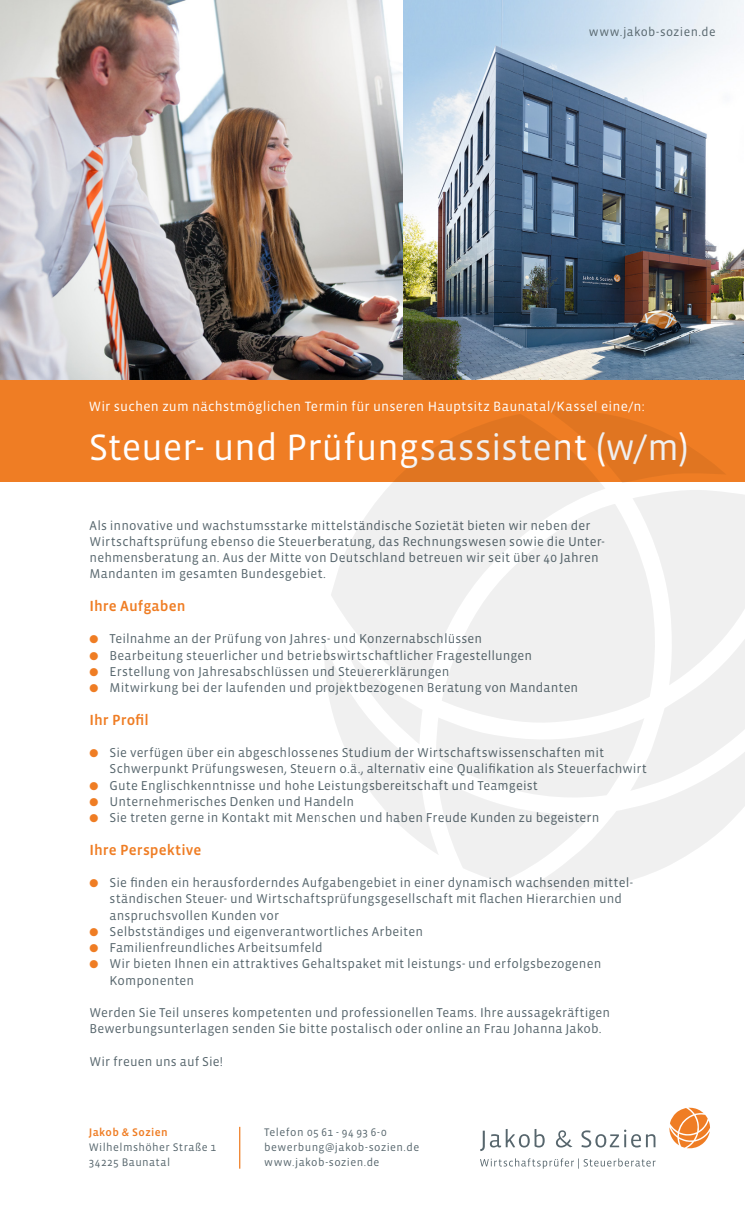
<style>
.page{position:relative;width:745px;height:1205px;background:#fff}
.page>*{position:absolute;margin:0;border:0;box-sizing:border-box;transform-origin:0 0}
.t1{font:37.5px "Vista Sans";letter-spacing:-.005em;color:#fff}
.t2{font:15px "Vista Sans Med";letter-spacing:.005em;color:#ef7d24}
.t3{font:13.75px "Vista Sans";letter-spacing:.02em;color:#fff}
.t4{font:13.12px/16.2px "Vista Sans";letter-spacing:.01em;color:#57666d}
.t5{font:12.5px "Vista Sans";letter-spacing:.03em;color:#57666d}
.t6{font:11.25px/15px "Vista Sans";letter-spacing:.04em;color:#57666d}
.t7{font:11.25px "Vista Sans Med";letter-spacing:.035em;color:#ef7d24}
.s1{color:#ef7d24}
</style>
<div class="page">
<img style="left:402px;top:0;width:341px;height:380px">
<img style="left:0;top:0;width:402px;height:380px">
<div style="left:0;top:380px;width:744px;height:101px;background:#ef7d24"></div>
<svg style="left:669px;top:1107px;width:40px;height:42px"></svg>
<svg style="left:480px;top:1129px;width:175px;height:22px"></svg>
<svg style="left:480px;top:1158px;width:175px;height:10px"></svg>
<svg style="left:529px;top:882px;width:94px;height:8px"></svg>
<svg style="left:324px;top:490px;width:420px;height:392px"></svg>
<svg style="left:330px;top:414px;width:275px;height:278px;fill:#f0f0f0"></svg>
<svg style="left:548px;top:410px;width:178px;height:73px"></svg>
<hr style="left:239px;top:1127px;width:1px;height:41px;background:#ef7d24">
<p class="t5" style="left:588px;top:26px;width:128px">www.jakob-sozien.de</p>
<p class="t3" style="left:89px;top:400px;width:557px">Wir suchen zum nächstmöglichen Termin für unseren Hauptsitz Baunatal/Kassel eine/n:</p>
<h1 class="t1" style="left:89px;top:428px;width:600px">Steuer- und Prüfungsassistent (w/m)</h1>
<p class="t4" style="left:89px;top:517px;width:516px">Als innovative und wachstumsstarke mittelständische Sozietät bieten wir neben der Wirtschaftsprüfung ebenso die Steuerberatung, das Rechnungswesen sowie die Unter&shy;nehmensberatung an. Aus der Mitte von Deutschland betreuen wir seit über 40 Jahren Mandanten im gesamten Bundesgebiet.</p>
<p class="t2" style="left:89px;top:598px;width:97px">Ihre Aufgaben</p>
<p class="t4" style="left:89px;top:631px;width:394px"><span class="s1">●</span> Teilnahme an der Prüfung von Jahres- und Konzernabschlüssen</p>
<p class="t4" style="left:89px;top:647px;width:444px"><span class="s1">●</span> Bearbeitung steuerlicher und betriebswirtschaftlicher Fragestellungen</p>
<p class="t4" style="left:89px;top:663px;width:361px"><span class="s1">●</span> Erstellung von Jahresabschlüssen und Steuererklärungen</p>
<p class="t4" style="left:89px;top:680px;width:490px"><span class="s1">●</span> Mitwirkung bei der laufenden und projektbezogenen Beratung von Mandanten</p>
<p class="t2" style="left:89px;top:712px;width:61px">Ihr Profil</p>
<p class="t4" style="left:109px;top:745px;width:538px;text-indent:-20px"><span class="s1">●</span> Sie verfügen über ein abgeschlossenes Studium der Wirtschaftswissenschaften mit<br>Schwerpunkt Prüfungswesen, Steuern o.ä., alternativ eine Qualifikation als Steuerfachwirt</p>
<p class="t4" style="left:89px;top:777px;width:449px"><span class="s1">●</span> Gute Englischkenntnisse und hohe Leistungsbereitschaft und Teamgeist</p>
<p class="t4" style="left:89px;top:793px;width:266px"><span class="s1">●</span> Unternehmerisches Denken und Handeln</p>
<p class="t4" style="left:89px;top:810px;width:511px"><span class="s1">●</span> Sie treten gerne in Kontakt mit Menschen und haben Freude Kunden zu begeistern</p>
<p class="t2" style="left:89px;top:842px;width:113px">Ihre Perspektive</p>
<p class="t4" style="left:109px;top:875px;width:524px;text-indent:-20px"><span class="s1">●</span> Sie finden ein herausforderndes Aufgabengebiet in einer dynamisch wachsenden mittel&shy;ständischen Steuer- und Wirtschaftsprüfungsgesellschaft mit flachen Hierarchien und anspruchsvollen Kunden vor</p>
<p class="t4" style="left:89px;top:923px;width:335px"><span class="s1">●</span> Selbstständiges und eigenverantwortliches Arbeiten</p>
<p class="t4" style="left:89px;top:940px;width:234px"><span class="s1">●</span> Familienfreundliches Arbeitsumfeld</p>
<p class="t4" style="left:109px;top:956px;width:493px;text-indent:-20px"><span class="s1">●</span> Wir bieten Ihnen ein attraktives Gehaltspaket mit leistungs- und erfolgsbezogenen<br>Komponenten</p>
<p class="t4" style="left:89px;top:1005px;width:522px">Werden Sie Teil unseres kompetenten und professionellen Teams. Ihre aussagekräftigen<br>Bewerbungsunterlagen senden Sie bitte postalisch oder online an Frau Johanna Jakob.</p>
<p class="t4" style="left:89px;top:1053px;width:135px">Wir freuen uns auf Sie!</p>
<p class="t7" style="left:89px;top:1126px;width:81px">Jakob &amp; Sozien</p>
<p class="t6" style="left:89px;top:1139px;width:129px">Wilhelmshöher Straße 1<br>34225 Baunatal</p>
<p class="t6" style="left:264px;top:1124px;width:156px">Telefon 05 61 - 94 93 6-0 bewerbung@jakob-sozien.de www.jakob-sozien.de</p>
</div>
